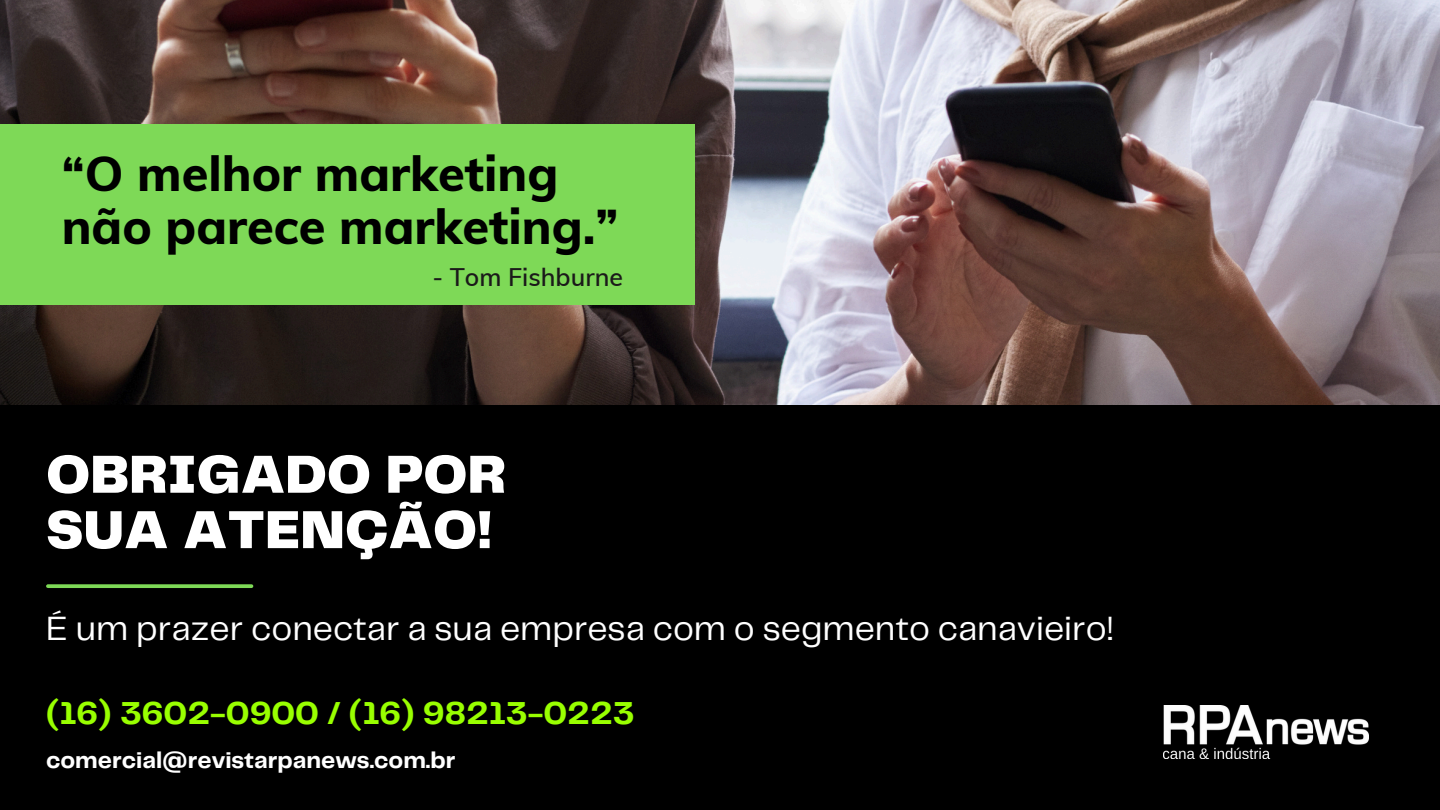
<style>
.page{position:relative;width:1440px;height:810px;background:#000}
.page>*{position:absolute;margin:0;border:0;box-sizing:border-box;transform-origin:0 0}
.t1{font:900 55.5px/55.4px "Telegraf";color:#fff}
.t2{font:800 48.8px/53.2px "Muli";color:#000}
.t3{font:35px "Telegraf";color:#fff}
.t4{font:700 33px "Telegraf";color:#9f0}
.t5{font:600 24.9px "Muli";color:#1b1a1a}
.t6{font:700 23.6px "Telegraf";color:#fff}
</style>
<div class="page">
<img style="left:0;top:0;width:1440px;height:405px">
<div style="left:0;top:124px;width:694px;height:181px;background:#7ed957"></div>
<img style="left:1164px;top:705px;width:204px;height:54px">
<svg style="left:48px;top:584px;width:204px;height:4px"></svg>
<p class="t2" style="left:62px;top:146px;width:558px">“O melhor marketing não parece marketing.”</p>
<p class="t5" style="left:432px;top:261px;width:192px">- Tom Fishburne</p>
<h2 class="t1" style="left:46px;top:450px;width:461px">OBRIGADO POR<br>SUA ATENÇÃO!</h2>
<p class="t3" style="left:46px;top:614px;width:1070px">É um prazer conectar a sua empresa com o segmento canavieiro!</p>
<h1 class="t4" style="left:46px;top:699px;width:590px">(16) 3602-0900 / (16) 98213-0223</h1>
<p class="t6" style="left:46px;top:750px;width:411px">comercial@revistarpanews.com.br</p>
</div>
